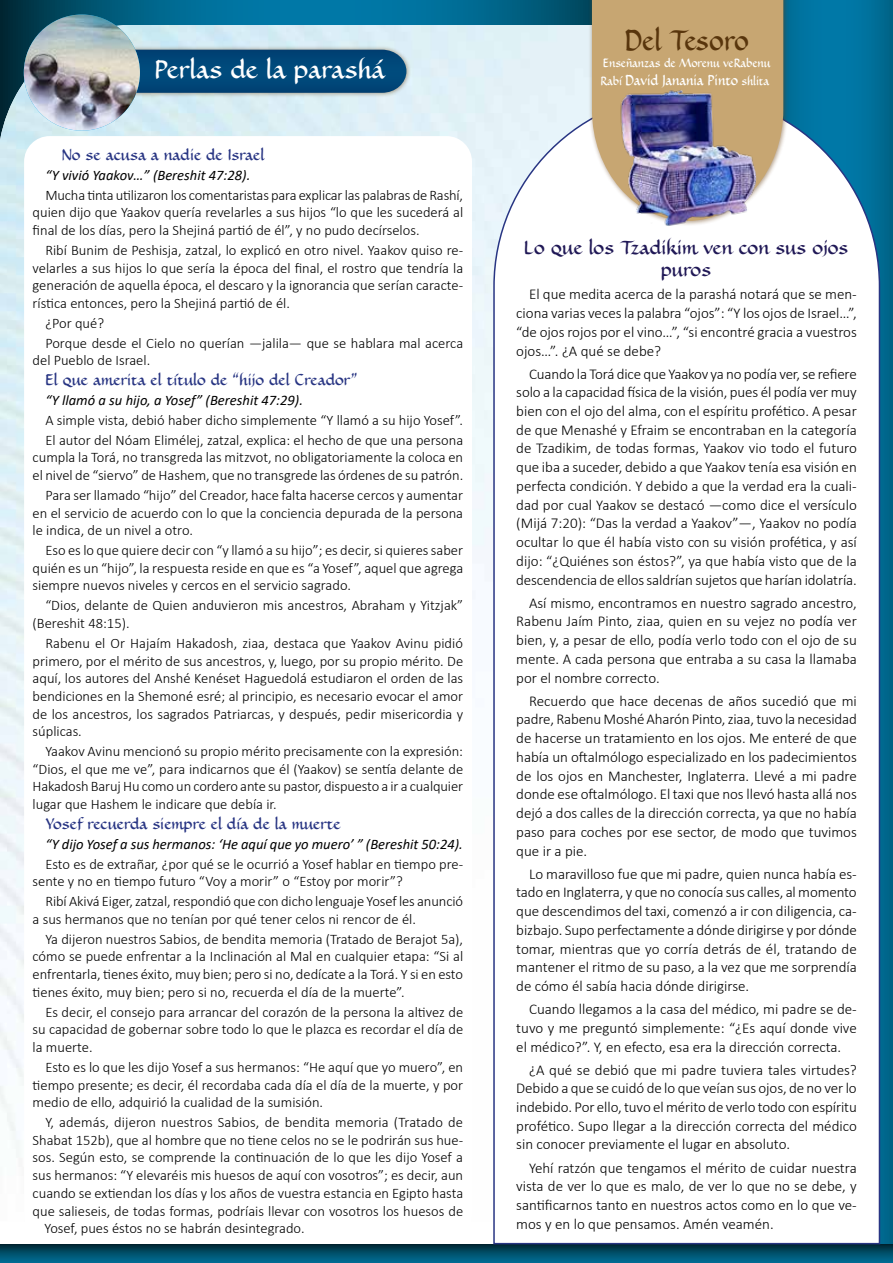
<style>
.page{position:relative;width:893px;height:1263px;background:#fff}
.page>*{position:absolute;margin:0;border:0;box-sizing:border-box;transform-origin:0 0}
.t1{font:700 27px "Demi Tasse";letter-spacing:.01em;color:#58350c;scale:.9 1}
.t2{font:700 24px "Demi Tasse";color:#fff}
.t3{font:700 18px/22.4px "Demi Tasse";color:#201856;text-align:center}
.t4{font:300 15px/18.8px "Calibri";color:#000;text-align:justify}
.t5{font:300 14.55px/17.7px "Calibri";color:#000;text-align:justify}
.t6{font:italic 14.55px "Calibri";color:#000}
.t7{font:700 14.55px "Demi Tasse";color:#283583}
.t8{font:700 13.5px "Demi Tasse";color:#fff;scale:.9 1}
.t9{font:700 11.4px "Demi Tasse";color:#fff;scale:.9 1}
.s1{font-size:11.4px}
</style>
<div class="page">
<svg style="left:0;top:0;width:588px;height:25px;background:#006489"></svg>
<img style="left:0;top:25px;width:588px;height:1132px">
<svg style="left:789px;top:0;width:104px;height:1244px;background:#006a92"></svg>
<div style="left:94px;top:46px;width:317px;height:52px;background:#683f13;opacity:.5"></div>
<svg style="left:135px;top:50px;width:271px;height:43px;background:#04497a"></svg>
<svg style="left:0;top:1244px;width:893px;height:19px;background:#004d68"></svg>
<svg style="left:492px;top:92px;width:389px;height:1153px"></svg>
<div style="left:588px;top:0;width:201px;height:226px;background:#683f13;opacity:.5"></div>
<div style="left:592px;top:0;width:191px;height:221px;background:#c7a672"></div>
<img style="left:590px;top:89px;width:191px;height:146px">
<div style="left:24px;top:136px;width:448px;height:1106px;background:#fff;border-radius:26px"></div>
<img style="left:24px;top:15px;width:116px;height:116px;border-radius:58px">
<h2 class="t2" style="left:155px;top:53px;width:232px">Perlas de la parashá</h2>
<p class="t7" style="left:62px;top:145px;width:204px">No se acusa a nadie de Israel</p>
<p class="t6" style="left:45px;top:165px;width:206px">“Y vivió Yaakov…” (Bereshit 47:28).</p>
<p class="t5" style="left:33px;top:186px;width:432px;text-indent:13px">Mucha tinta utilizaron los comentaristas para explicar las palabras de Rashí, quien dijo que Yaakov quería revelarles a sus hijos “lo que les sucederá al final de los días, pero la Shejiná partió de él”, y no pudo decírselos.</p>
<p class="t5" style="left:33px;top:241px;width:432px;text-indent:13px">Ribí Bunim de Peshisja, zatzal, lo explicó en otro nivel. Yaakov quiso re&shy;velarles a sus hijos lo que sería la época del final, el rostro que tendría la generación de aquella época, el descaro y la ignorancia que serían caracte&shy;rística entonces, pero la Shejiná partió de él.</p>
<p class="t5" style="left:45px;top:313px;width:419px;line-height:19.8px">¿Por qué?<br>Porque desde el Cielo no querían —jalila— que se hablara mal acerca</p>
<p class="t5" style="left:33px;top:352px;width:119px">del Pueblo de Israel.</p>
<p class="t7" style="left:45px;top:370px;width:314px">El que amerita el título de “hijo del Creador”</p>
<p class="t6" style="left:45px;top:390px;width:259px">“Y llamó a su hijo, a Yosef” (Bereshit 47:29).</p>
<p class="t5" style="left:45px;top:410px;width:419px;line-height:19.8px">A simple vista, debió haber dicho simplemente “Y llamó a su hijo Yosef”.<br>El autor del Nóam Elimélej, zatzal, explica: el hecho de que una persona</p>
<p class="t5" style="left:33px;top:448px;width:432px">cumpla la Torá, no transgreda las mitzvot, no obligatoriamente la coloca en el nivel de “siervo” de Hashem, que no transgrede las órdenes de su patrón.</p>
<p class="t5" style="left:33px;top:486px;width:432px;text-indent:13px">Para ser llamado “hijo” del Creador, hace falta hacerse cercos y aumentar en el servicio de acuerdo con lo que la conciencia depurada de la persona le indica, de un nivel a otro.</p>
<p class="t5" style="left:33px;top:541px;width:432px;text-indent:13px">Eso es lo que quiere decir con “y llamó a su hijo”; es decir, si quieres saber quién es un “hijo”, la respuesta reside en que es “a Yosef”, aquel que agrega siempre nuevos niveles y cercos en el servicio sagrado.</p>
<p class="t5" style="left:33px;top:596px;width:432px;text-indent:13px">“Dios, delante de Quien anduvieron mis ancestros, Abraham y Yitzjak” (Bereshit 48:15).</p>
<p class="t5" style="left:33px;top:634px;width:432px;text-indent:13px">Rabenu el Or Hajaím Hakadosh, ziaa, destaca que Yaakov Avinu pidió primero, por el mérito de sus ancestros, y, luego, por su propio mérito. De aquí, los autores del Anshé Kenéset Haguedolá estudiaron el orden de las bendiciones en la Shemoné esré; al principio, es necesario evocar el amor de los ancestros, los sagrados Patriarcas, y después, pedir misericordia y súplicas.</p>
<p class="t5" style="left:33px;top:742px;width:432px;text-indent:13px">Yaakov Avinu mencionó su propio mérito precisamente con la expresión: “Dios, el que me ve”, para indicarnos que él (Yaakov) se sentía delante de Hakadosh Baruj Hu como un cordero ante su pastor, dispuesto a ir a cualquier lugar que Hashem le indicare que debía ir.</p>
<p class="t7" style="left:45px;top:813px;width:297px">Yosef recuerda siempre el día de la muerte</p>
<p class="t6" style="left:45px;top:834px;width:419px">“Y dijo Yosef a sus hermanos: ‘He aquí que yo muero’ ” (Bereshit 50:24).</p>
<p class="t5" style="left:33px;top:855px;width:432px;text-indent:13px">Esto es de extrañar, ¿por qué se le ocurrió a Yosef hablar en tiempo pre&shy;sente y no en tiempo futuro “Voy a morir” o “Estoy por morir”?</p>
<p class="t5" style="left:33px;top:892px;width:432px;text-indent:13px">Ribí Akivá Eiger, zatzal, respondió que con dicho lenguaje Yosef les anunció a sus hermanos que no tenían por qué tener celos ni rencor de él.</p>
<p class="t5" style="left:33px;top:930px;width:432px;text-indent:13px">Ya dijeron nuestros Sabios, de bendita memoria (Tratado de Berajot 5a), cómo se puede enfrentar a la Inclinación al Mal en cualquier etapa: “Si al enfrentarla, tienes éxito, muy bien; pero si no, dedícate a la Torá. Y si en esto tienes éxito, muy bien; pero si no, recuerda el día de la muerte”.</p>
<p class="t5" style="left:33px;top:1003px;width:432px;text-indent:13px">Es decir, el consejo para arrancar del corazón de la persona la altivez de su capacidad de gobernar sobre todo lo que le plazca es recordar el día de la muerte.</p>
<p class="t5" style="left:33px;top:1058px;width:432px;text-indent:13px">Esto es lo que les dijo Yosef a sus hermanos: “He aquí que yo muero”, en tiempo presente; es decir, él recordaba cada día el día de la muerte, y por medio de ello, adquirió la cualidad de la sumisión.</p>
<p class="t5" style="left:45px;top:1113px;width:419px">Y, además, dijeron nuestros Sabios, de bendita memoria (Tratado de</p>
<p class="t5" style="left:33px;top:1131px;width:432px">Shabat 152b), que al hombre que no tiene celos no se le podrirán sus hue-</p>
<p class="t5" style="left:33px;top:1148px;width:432px">sos. Según esto, se comprende la continuación de lo que les dijo Yosef a</p>
<p class="t5" style="left:33px;top:1166px;width:432px">sus hermanos: “Y elevaréis mis huesos de aquí con vosotros”; es decir, aun</p>
<p class="t5" style="left:33px;top:1184px;width:432px">cuando se extiendan los días y los años de vuestra estancia en Egipto hasta</p>
<p class="t5" style="left:33px;top:1202px;width:432px">que salieseis, de todas formas, podríais llevar con vosotros los huesos de</p>
<p class="t5" style="left:45px;top:1219px;width:262px">Yosef, pues éstos no se habrán desintegrado.</p>
<h1 class="t1" style="left:626px;top:21px;width:139px">Del Tesoro</h1>
<p class="t9" style="left:603px;top:55px;width:187px">Enseñanzas de Morenu veRabenu</p>
<p class="t8" style="left:601px;top:71px;width:189px"><span class="s1">Rabí</span> David Janania Pinto <span class="s1">shlita</span></p>
<p class="t3" style="left:524px;top:236px;width:326px">Lo que los Tzadikim ven con sus ojos puros</p>
<p class="t4" style="left:516px;top:285px;width:342px;text-indent:13px">El que medita acerca de la parashá notará que se men&shy;ciona varias veces la palabra “ojos”: “Y los ojos de Israel…”, “de ojos rojos por el vino…”, “si encontré gracia a vuestros ojos…”. ¿A qué se debe?</p>
<p class="t4" style="left:516px;top:364px;width:342px;text-indent:13px">Cuando la Torá dice que Yaakov ya no podía ver, se refiere solo a la capacidad física de la visión, pues él podía ver muy bien con el ojo del alma, con el espíritu profético. A pesar de que Menashé y Efraim se encontraban en la categoría de Tzadikim, de todas formas, Yaakov vio todo el futuro que iba a suceder, debido a que Yaakov tenía esa visión en perfecta condición. Y debido a que la verdad era la cuali&shy;dad por cual Yaakov se destacó —como dice el versículo (Mijá 7:20): “Das la verdad a Yaakov”—, Yaakov no podía ocultar lo que él había visto con su visión profética, y así dijo: “¿Quiénes son éstos?”, ya que había visto que de la descendencia de ellos saldrían sujetos que harían idolatría.</p>
<p class="t4" style="left:516px;top:593px;width:342px;text-indent:13px">Así mismo, encontramos en nuestro sagrado ancestro, Rabenu Jaím Pinto, ziaa, quien en su vejez no podía ver bien, y, a pesar de ello, podía verlo todo con el ojo de su mente. A cada persona que entraba a su casa la llamaba por el nombre correcto.</p>
<p class="t4" style="left:516px;top:691px;width:342px;text-indent:13px">Recuerdo que hace decenas de años sucedió que mi padre, Rabenu Moshé Aharón Pinto, ziaa, tuvo la necesidad de hacerse un tratamiento en los ojos. Me enteré de que había un oftalmólogo especializado en los padecimientos de los ojos en Manchester, Inglaterra. Llevé a mi padre donde ese oftalmólogo. El taxi que nos llevó hasta allá nos dejó a dos calles de la dirección correcta, ya que no había paso para coches por ese sector, de modo que tuvimos que ir a pie.</p>
<p class="t4" style="left:516px;top:864px;width:342px;text-indent:13px">Lo maravilloso fue que mi padre, quien nunca había es&shy;tado en Inglaterra, y que no conocía sus calles, al momento que descendimos del taxi, comenzó a ir con diligencia, ca&shy;bizbajo. Supo perfectamente a dónde dirigirse y por dónde tomar, mientras que yo corría detrás de él, tratando de mantener el ritmo de su paso, a la vez que me sorprendía de cómo él sabía hacia dónde dirigirse.</p>
<p class="t4" style="left:516px;top:999px;width:342px;text-indent:13px">Cuando llegamos a la casa del médico, mi padre se de&shy;tuvo y me preguntó simplemente: “¿Es aquí donde vive el médico?”. Y, en efecto, esa era la dirección correcta.</p>
<p class="t4" style="left:516px;top:1060px;width:342px;text-indent:13px">¿A qué se debió que mi padre tuviera tales virtudes?<br>Debido a que se cuidó de lo que veían sus ojos, de no ver lo indebido. Por ello, tuvo el mérito de verlo todo con espíritu profético. Supo llegar a la dirección correcta del médico sin conocer previamente el lugar en absoluto.</p>
<p class="t4" style="left:516px;top:1158px;width:342px;text-indent:13px">Yehí ratzón que tengamos el mérito de cuidar nuestra vista de ver lo que es malo, de ver lo que no se debe, y santificarnos tanto en nuestros actos como en lo que ve&shy;mos y en lo que pensamos. Amén veamén.</p>
</div>
